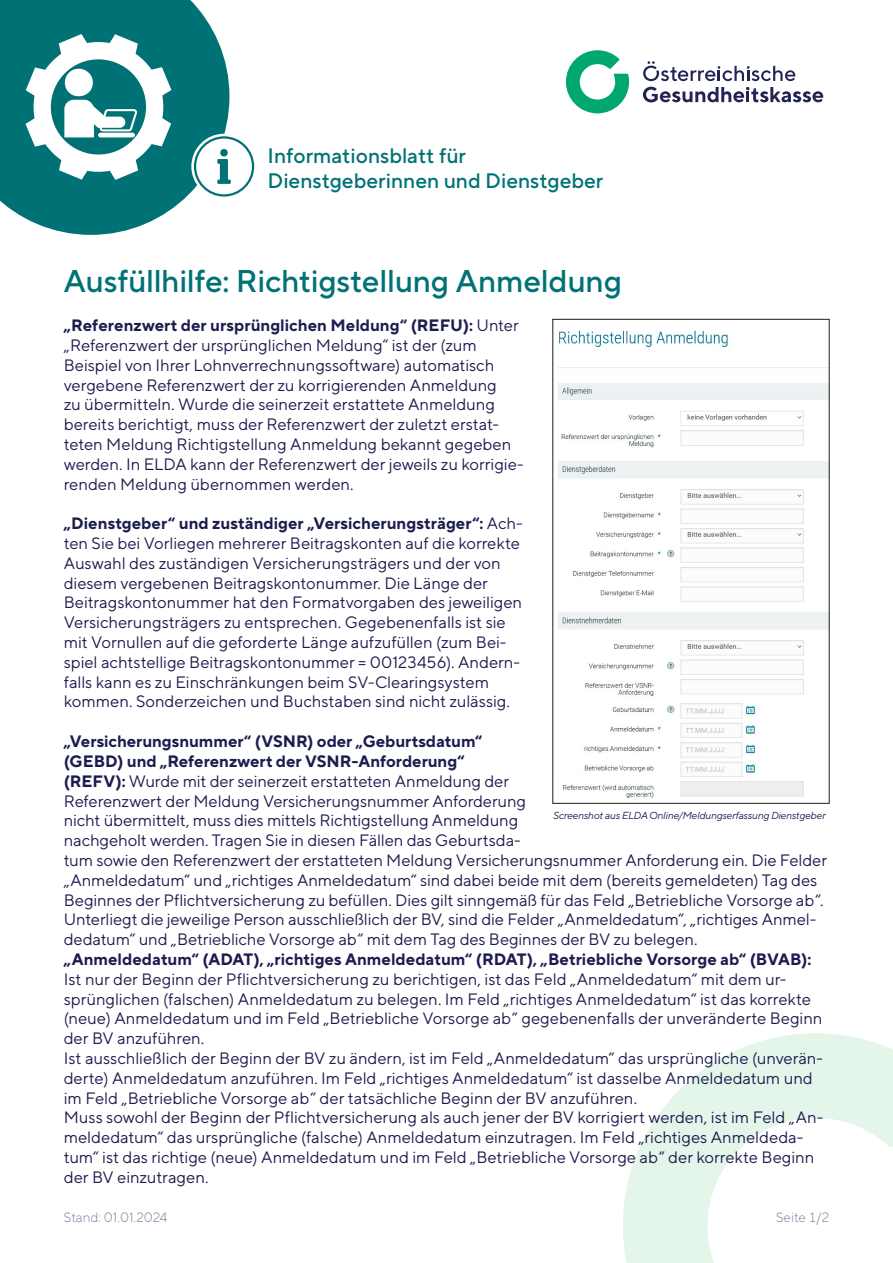
<style>
.page{position:relative;width:893px;height:1263px;background:#fff}
.page>*{position:absolute;margin:0;border:0;box-sizing:border-box;transform-origin:0 0}
.Ueberschrift{font:500 31.5px "TT Norms Pro";letter-spacing:-.01em;color:#007275}
.t1{font:500 21px/25.2px "TT Norms Pro";color:#007275}
.Lauftext{font:16.5px/19.8px "TT Norms Pro";color:#1c1d4f}
.Lauftext_Abstand_vor{font:16.5px/19.8px "TT Norms Pro";letter-spacing:-.005em;color:#1c1d4f}
.t2{font:300 13.5px "TT Norms Pro";color:#807798}
.t3{font:italic 10.2px "TT Norms Pro";letter-spacing:-.02em;color:#1c1d4f}
.s1{font-weight:700}
</style>
<div class="page">
<svg style="left:0;top:0;width:229px;height:235px;fill:#007275"></svg>
<svg style="left:26px;top:34px;width:145px;height:146px"></svg>
<svg style="left:623px;top:1033px;width:270px;height:230px"></svg>
<svg style="left:566px;top:50px;width:63px;height:63px"></svg>
<svg style="left:643px;top:87px;width:180px;height:15px"></svg>
<svg style="left:643px;top:61px;width:152px;height:20px"></svg>
<div style="left:191px;top:134px;width:66px;height:65px;border:4px solid #fff;border-radius:50%"></div>
<div style="left:195px;top:137px;width:58px;height:58px;background:#fff;border-radius:50%"></div>
<div style="left:194px;top:136px;width:60px;height:61px;border:2px solid #007275;border-radius:50%"></div>
<svg style="left:217px;top:149px;width:14px;height:35px"></svg>
<img style="left:558px;top:330px;width:270px;height:469px">
<div style="left:552px;top:319px;width:278px;height:485px;border:1px solid #1c1c1a"></div>
<p class="t1" style="left:268px;top:142px;width:337px">Informationsblatt für<br>Dienstgeberinnen und Dienstgeber</p>
<h1 class="Ueberschrift" style="left:64px;top:260px;width:560px">Ausfüllhilfe: Richtigstellung Anmeldung</h1>
<p class="Lauftext" style="left:64px;top:315px;width:461px"><span class="s1">„Referenzwert der ursprünglichen Meldung“ (REFU):</span> Unter „Referenzwert der ursprünglichen Meldung“ ist der (zum Beispiel von Ihrer Lohnverrechnungssoftware) automatisch vergebene Referenzwert der zu korrigierenden Anmeldung<br>zu übermitteln. Wurde die seinerzeit erstattete Anmeldung bereits berichtigt, muss der Referenzwert der zuletzt erstat&shy;teten Meldung Richtigstellung Anmeldung bekannt gegeben werden. In ELDA kann der Referenzwert der jeweils zu korrigie&shy;renden Meldung übernommen werden.</p>
<p class="Lauftext_Abstand_vor" style="left:64px;top:513px;width:461px"><span class="s1">„Dienstgeber“ und zuständiger „Versicherungsträger“:</span> Ach&shy;ten Sie bei Vorliegen mehrerer Beitragskonten auf die korrekte Auswahl des zuständigen Versicherungsträgers und der von diesem vergebenen Beitragskontonummer. Die Länge der Beitragskontonummer hat den Formatvorgaben des jeweiligen Versicherungsträgers zu entsprechen. Gegebenenfalls ist sie mit Vornullen auf die geforderte Länge aufzufüllen (zum Bei&shy;spiel achtstellige Beitragskontonummer = 00123456). Andern&shy;falls kann es zu Einschränkungen beim SV-Clearingsystem kommen. Sonderzeichen und Buchstaben sind nicht zulässig.</p>
<p class="Lauftext_Abstand_vor" style="left:64px;top:731px;width:765px"><span class="s1">„Versicherungsnummer“ (VSNR) oder „Geburtsdatum“<br>(GEBD) und „Referenzwert der VSNR-Anforderung“<br>(REFV):</span> Wurde mit der seinerzeit erstatteten Anmeldung der<br>Referenzwert der Meldung Versicherungsnummer Anforderung<br>nicht übermittelt, muss dies mittels Richtigstellung Anmeldung<br>nachgeholt werden. Tragen Sie in diesen Fällen das Geburtsda-<br>tum sowie den Referenzwert der erstatteten Meldung Versicherungsnummer Anforderung ein. Die Felder „Anmeldedatum“ und „richtiges Anmeldedatum“ sind dabei beide mit dem (bereits gemeldeten) Tag des Beginnes der Pflichtversicherung zu befüllen. Dies gilt sinngemäß für das Feld „Betriebliche Vorsorge ab“.<br>Unterliegt die jeweilige Person ausschließlich der BV, sind die Felder „Anmeldedatum“, „richtiges Anmel&shy;dedatum“ und „Betriebliche Vorsorge ab“ mit dem Tag des Beginnes der BV zu belegen.</p>
<p class="Lauftext" style="left:64px;top:949px;width:760px"><span class="s1">„Anmeldedatum“ (ADAT), „richtiges Anmeldedatum“ (RDAT), „Betriebliche Vorsorge ab“ (BVAB):<br></span>Ist nur der Beginn der Pflichtversicherung zu berichtigen, ist das Feld „Anmeldedatum“ mit dem ur&shy;sprünglichen (falschen) Anmeldedatum zu belegen. Im Feld „richtiges Anmeldedatum“ ist das korrekte (neue) Anmeldedatum und im Feld „Betriebliche Vorsorge ab“ gegebenenfalls der unveränderte Beginn der BV anzuführen.</p>
<p class="Lauftext" style="left:64px;top:1048px;width:761px">Ist ausschließlich der Beginn der BV zu ändern, ist im Feld „Anmeldedatum“ das ursprüngliche (unverän&shy;derte) Anmeldedatum anzuführen. Im Feld „richtiges Anmeldedatum“ ist dasselbe Anmeldedatum und im Feld „Betriebliche Vorsorge ab“ der tatsächliche Beginn der BV anzuführen.</p>
<p class="Lauftext" style="left:64px;top:1107px;width:761px">Muss sowohl der Beginn der Pflichtversicherung als auch jener der BV korrigiert werden, ist im Feld „An&shy;meldedatum“ das ursprüngliche (falsche) Anmeldedatum einzutragen. Im Feld „richtiges Anmeldeda&shy;tum“ ist das richtige (neue) Anmeldedatum und im Feld „Betriebliche Vorsorge ab“ der korrekte Beginn der BV einzutragen.</p>
<p class="t3" style="left:553px;top:809px;width:274px">Screenshot aus ELDA Online/Meldungserfassung Dienstgeber</p>
<p class="t2" style="left:64px;top:1209px;width:105px">Stand: 01.01.2024</p>
<p class="t2" style="left:776px;top:1209px;width:55px">Seite 1/2</p>
</div>
